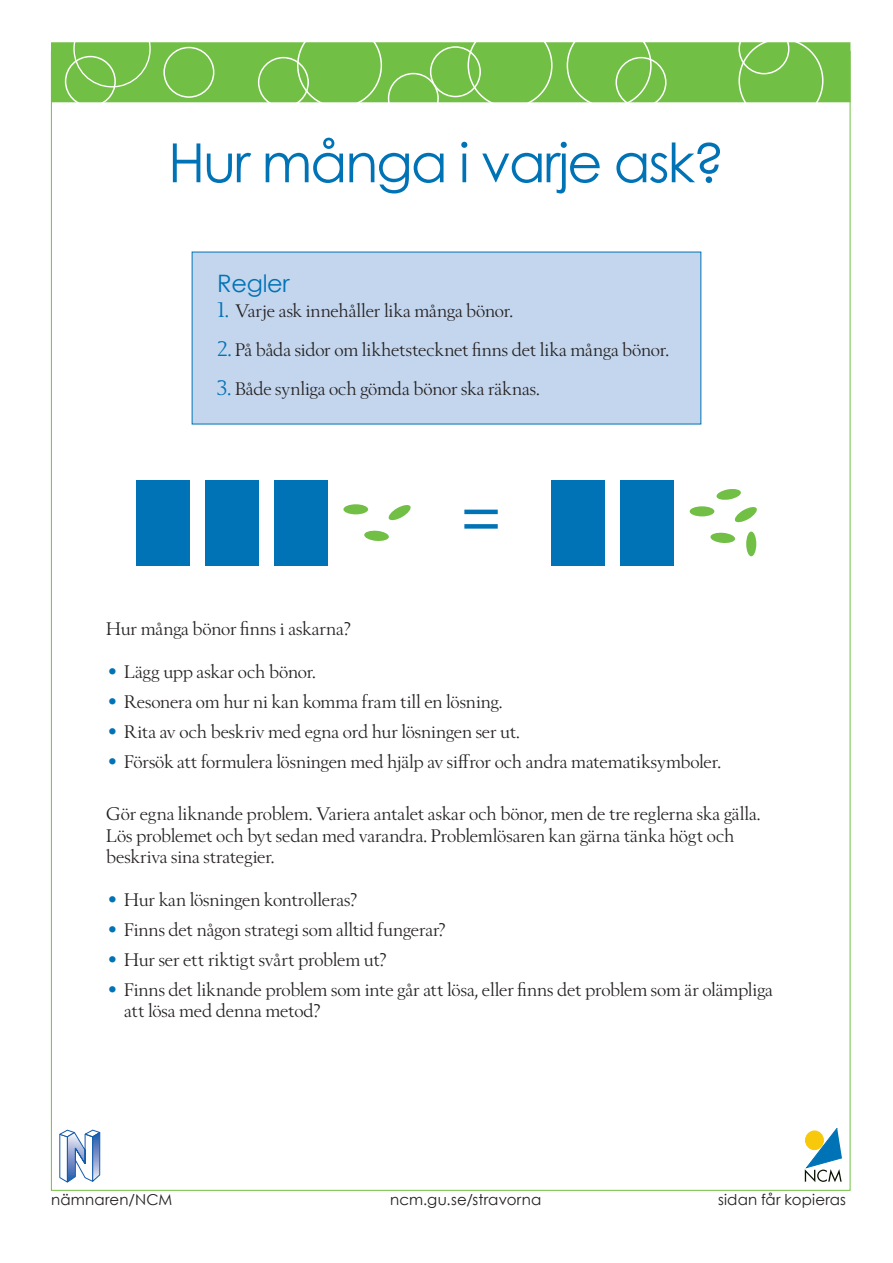
<style>
.page{position:relative;width:893px;height:1263px;background:#fff}
.page>*{position:absolute;margin:0;border:0;box-sizing:border-box;transform-origin:0 0}
.E-titel{font:67.5px "Century Gothic";color:#0073b6}
.E-titel-2{font:54px "Century Gothic";letter-spacing:-.035em;color:#0073b6}
.E-rubrik_3{font:24px "Century Gothic";letter-spacing:-.01em;color:#0073b6}
.E-bröd{font:18px/21.6px "Berling Nova Display Pro";letter-spacing:-.005em;color:#231f20}
.t1{font:15px "Century Gothic";letter-spacing:.015em;color:#231f20}
.s1{font-size:21px;color:#0073b6}
.s2{font-family:"Century Gothic";font-size:21px;color:#0073b6}
</style>
<div class="page">
<svg style="left:60px;top:1130px;width:40px;height:52px"></svg>
<svg style="left:805px;top:1128px;width:37px;height:54px"></svg>
<div style="left:51px;top:42px;width:799px;height:60px;background:#71bf44"></div>
<div style="left:73px;top:10px;width:78px;height:77px;border:1px solid #fff;border-radius:50%"></div>
<div style="left:65px;top:56px;width:51px;height:51px;border:2px solid #fff;border-radius:50%"></div>
<div style="left:258px;top:57px;width:51px;height:51px;border:2px solid #fff;border-radius:50%"></div>
<div style="left:297px;top:23px;width:85px;height:85px;border:2px solid #fff;border-radius:50%"></div>
<div style="left:388px;top:73px;width:51px;height:51px;border:2px solid #fff;border-radius:50%"></div>
<div style="left:430px;top:46px;width:51px;height:51px;border:2px solid #fff;border-radius:50%"></div>
<div style="left:468px;top:23px;width:85px;height:85px;border:2px solid #fff;border-radius:50%"></div>
<div style="left:567px;top:23px;width:85px;height:85px;border:2px solid #fff;border-radius:50%"></div>
<div style="left:615px;top:57px;width:51px;height:51px;border:2px solid #fff;border-radius:50%"></div>
<div style="left:163px;top:47px;width:51px;height:51px;border:2px solid #fff;border-radius:50%"></div>
<div style="left:738px;top:38px;width:85px;height:85px;border:2px solid #fff;border-radius:50%"></div>
<div style="left:738px;top:23px;width:51px;height:51px;border:2px solid #fff;border-radius:50%"></div>
<div style="left:192px;top:252px;width:509px;height:172px;background:#c4d6ed"></div>
<div style="left:136px;top:480px;width:53px;height:85px;background:#0073b6"></div>
<div style="left:205px;top:480px;width:53px;height:85px;background:#0073b6"></div>
<div style="left:274px;top:480px;width:53px;height:85px;background:#0073b6"></div>
<svg style="left:388px;top:505px;width:23px;height:16px"></svg>
<svg style="left:364px;top:530px;width:25px;height:11px"></svg>
<div style="left:343px;top:504px;width:25px;height:10px;background:#71bf44;border-radius:50%"></div>
<div style="left:551px;top:480px;width:54px;height:85px;background:#0073b6"></div>
<div style="left:621px;top:480px;width:53px;height:85px;background:#0073b6"></div>
<svg style="left:734px;top:507px;width:23px;height:16px"></svg>
<svg style="left:710px;top:532px;width:25px;height:11px"></svg>
<div style="left:690px;top:506px;width:24px;height:10px;background:#71bf44;border-radius:50%"></div>
<svg style="left:716px;top:489px;width:25px;height:11px"></svg>
<div style="left:746px;top:532px;width:10px;height:24px;background:#71bf44;border-radius:50%"></div>
<p class="E-titel-2" style="left:168px;top:130px;width:558px">Hur många i varje ask?</p>
<p class="E-rubrik_3" style="left:217px;top:269px;width:74px">Regler</p>
<p class="E-bröd" style="left:217px;top:300px;width:298px"><span class="s1">1.</span> Varje ask innehåller lika många bönor.</p>
<p class="E-bröd" style="left:217px;top:339px;width:453px"><span class="s1">2.</span> På båda sidor om likhetstecknet finns det lika många bönor.</p>
<p class="E-bröd" style="left:217px;top:378px;width:324px"><span class="s1">3.</span> Både synliga och gömda bönor ska räknas.</p>
<p class="E-titel" style="left:461px;top:478px;width:42px">=</p>
<p class="E-bröd" style="left:106px;top:618px;width:246px">Hur många bönor finns i askarna?</p>
<p class="E-bröd" style="left:106px;top:660px;width:211px"><span class="s2">•</span> Lägg upp askar och bönor.</p>
<p class="E-bröd" style="left:106px;top:690px;width:398px"><span class="s2">•</span> Resonera om hur ni kan komma fram till en lösning.</p>
<p class="E-bröd" style="left:106px;top:720px;width:415px"><span class="s2">•</span> Rita av och beskriv med egna ord hur lösningen ser ut.</p>
<p class="E-bröd" style="left:106px;top:750px;width:616px"><span class="s2">•</span> Försök att formulera lösningen med hjälp av siffror och andra matematiksymboler.</p>
<p class="E-bröd" style="left:106px;top:803px;width:656px">Gör egna liknande problem. Variera antalet askar och bönor, men de tre reglerna ska gälla.<br>Lös problemet och byt sedan med varandra. Problemlösaren kan gärna tänka högt och beskriva sina strategier.</p>
<p class="E-bröd" style="left:106px;top:888px;width:253px"><span class="s2">•</span> Hur kan lösningen kontrolleras?</p>
<p class="E-bröd" style="left:106px;top:918px;width:341px"><span class="s2">•</span> Finns det någon strategi som alltid fungerar?</p>
<p class="E-bröd" style="left:106px;top:948px;width:282px"><span class="s2">•</span> Hur ser ett riktigt svårt problem ut?</p>
<p class="E-bröd" style="left:124px;top:979px;width:650px;line-height:21px;text-indent:-18px"><span class="s2">•</span> Finns det liknande problem som inte går att lösa, eller finns det problem som är olämpliga att lösa med denna metod?</p>
<p class="t1" style="left:51px;top:1190px;width:123px">nämnaren/NCM</p>
<p class="t1" style="left:390px;top:1190px;width:153px">ncm.gu.se/stravorna</p>
<p class="t1" style="left:718px;top:1190px;width:130px">sidan får kopieras</p>
</div>
